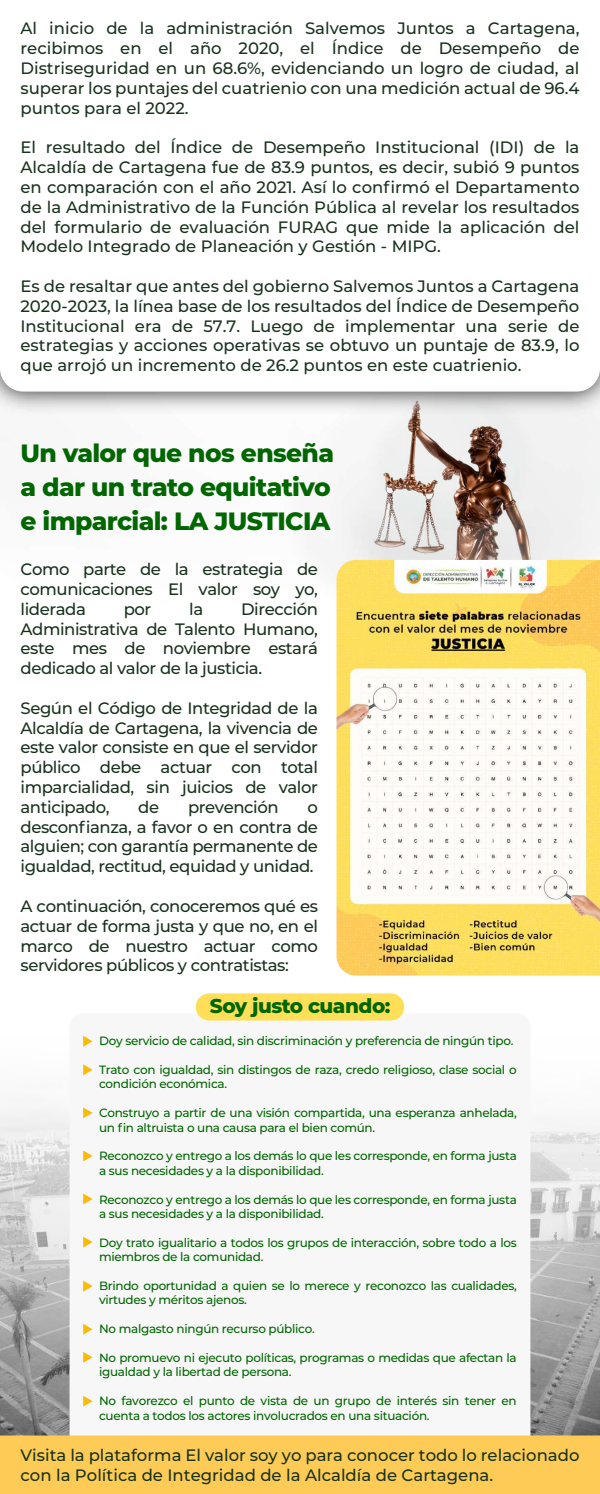
<style>
.page{position:relative;width:600px;height:1494px;background:#fff}
.page>*{position:absolute;margin:0;border:0;box-sizing:border-box;transform-origin:0 0}
.t1{font:800 25px/34px "Montserrat";letter-spacing:-.025em;color:#060}
.t2{font:800 20px "Montserrat";letter-spacing:-.025em;color:#060}
.t3{font:500 16.5px/19.8px "Montserrat";letter-spacing:-.025em;color:#19321d;text-align:justify}
.t4{font:500 16.5px/19.8px "Montserrat";color:#19321d}
.t5{font:500 12px/14.4px "Montserrat";letter-spacing:-.025em;color:#060}
</style>
<div class="page">
<svg style="left:0;top:1108px;width:600px;height:327px;background:#bbb"></svg>
<div style="left:70px;top:1013px;width:460px;height:447px;background:#f7f7f7;border-radius:14px"></div>
<img style="left:336px;top:422px;width:264px;height:432px">
<img style="left:0;top:391px;width:600px;height:31px">
<img style="left:337px;top:560px;width:263px;height:415px">
<div style="left:196px;top:993px;width:208px;height:27px;background:#fedf57;border-radius:14px"></div>
<div style="left:0;top:1435px;width:600px;height:59px;background:#fecb56"></div>
<svg style="left:83px;top:1035px;width:10px;height:11px"></svg>
<svg style="left:83px;top:1064px;width:10px;height:11px"></svg>
<svg style="left:83px;top:1107px;width:10px;height:11px"></svg>
<svg style="left:83px;top:1150px;width:10px;height:11px"></svg>
<svg style="left:83px;top:1193px;width:10px;height:11px"></svg>
<svg style="left:83px;top:1236px;width:10px;height:11px"></svg>
<svg style="left:83px;top:1280px;width:10px;height:11px"></svg>
<svg style="left:83px;top:1323px;width:10px;height:11px"></svg>
<svg style="left:83px;top:1395px;width:10px;height:11px"></svg>
<svg style="left:83px;top:1352px;width:10px;height:10px"></svg>
<p class="t3" style="left:20px;top:18px;width:561px">Al inicio de la administración Salvemos Juntos a Cartagena, recibimos en el año 2020, el Índice de Desempeño de Distriseguridad en un 68.6%, evidenciando un logro de ciudad, al superar los puntajes del cuatrienio con una medición actual de 96.4 puntos para el 2022.</p>
<p class="t3" style="left:20px;top:137px;width:561px">El resultado del Índice de Desempeño Institucional (IDI) de la Alcaldía de Cartagena fue de 83.9 puntos, es decir, subió 9 puntos en comparación con el año 2021. Así lo confirmó el Departamento de la Administrativo de la Función Pública al revelar los resultados del formulario de evaluación FURAG que mide la aplicación del Modelo Integrado de Planeación y Gestión - MIPG.</p>
<p class="t3" style="left:20px;top:275px;width:561px">Es de resaltar que antes del gobierno Salvemos Juntos a Cartagena 2020-2023, la línea base de los resultados del Índice de Desempeño Institucional era de 57.7. Luego de implementar una serie de estrategias y acciones operativas se obtuvo un puntaje de 83.9, lo que arrojó un incremento de 26.2 puntos en este cuatrienio.</p>
<h1 class="t1" style="left:20px;top:434px;width:315px">Un valor que nos enseña a dar un trato equitativo e imparcial: LA JUSTICIA</h1>
<p class="t3" style="left:20px;top:559px;width:299px">Como parte de la estrategia de comunicaciones El valor soy yo, liderada</p>
<p class="t3" style="left:20px;top:598px;width:299px;text-indent:221px">Dirección Administrativa de Talento Humano, este mes de noviembre estará dedicado al valor de la justicia.</p>
<p class="t3" style="left:20px;top:697px;width:299px">Según el Código de Integridad de la Alcaldía de Cartagena, la vivencia de este valor consiste en que el servidor público debe actuar con total imparcialidad, sin juicios de valor anticipado,</p>
<p class="t3" style="left:124px;top:598px;width:29px">por</p>
<p class="t3" style="left:189px;top:598px;width:16px">la</p>
<p class="t3" style="left:138px;top:796px;width:22px">de</p>
<p class="t3" style="left:188px;top:796px;width:92px">prevención</p>
<p class="t3" style="left:20px;top:796px;width:299px;text-indent:287px">o desconfianza, a favor o en contra de alguien; con garantía permanente de igualdad, rectitud, equidad y unidad.</p>
<p class="t3" style="left:20px;top:895px;width:299px">A continuación, conoceremos qué es actuar de forma justa y que no, en el marco de nuestro actuar como servidores públicos y contratistas:</p>
<p class="t2" style="left:210px;top:991px;width:182px">Soy justo cuando:</p>
<p class="t5" style="left:99px;top:1033px;width:416px">Doy servicio de calidad, sin discriminación y preferencia de ningún tipo.</p>
<p class="t5" style="left:99px;top:1062px;width:419px">Trato con igualdad, sin distingos de raza, credo religioso, clase social o condición económica.</p>
<p class="t5" style="left:99px;top:1105px;width:419px">Construyo a partir de una visión compartida, una esperanza anhelada, un fin altruista o una causa para el bien común.</p>
<p class="t5" style="left:99px;top:1148px;width:419px">Reconozco y entrego a los demás lo que les corresponde, en forma justa a sus necesidades y a la disponibilidad.</p>
<p class="t5" style="left:99px;top:1191px;width:419px">Reconozco y entrego a los demás lo que les corresponde, en forma justa a sus necesidades y a la disponibilidad.</p>
<p class="t5" style="left:99px;top:1234px;width:419px">Doy trato igualitario a todos los grupos de interacción, sobre todo a los miembros de la comunidad.</p>
<p class="t5" style="left:99px;top:1278px;width:419px">Brindo oportunidad a quien se lo merece y reconozco las cualidades, virtudes y méritos ajenos.</p>
<p class="t5" style="left:99px;top:1321px;width:217px">No malgasto ningún recurso público.</p>
<p class="t5" style="left:99px;top:1350px;width:419px">No promuevo ni ejecuto políticas, programas o medidas que afectan la igualdad y la libertad de persona.</p>
<p class="t5" style="left:99px;top:1393px;width:419px">No favorezco el punto de vista de un grupo de interés sin tener en cuenta a todos los actores involucrados en una situación.</p>
<p class="t4" style="left:20px;top:1444px;width:561px">Visita la plataforma El valor soy yo para conocer todo lo relacionado con la Política de Integridad de la Alcaldía de Cartagena.</p>
</div>
